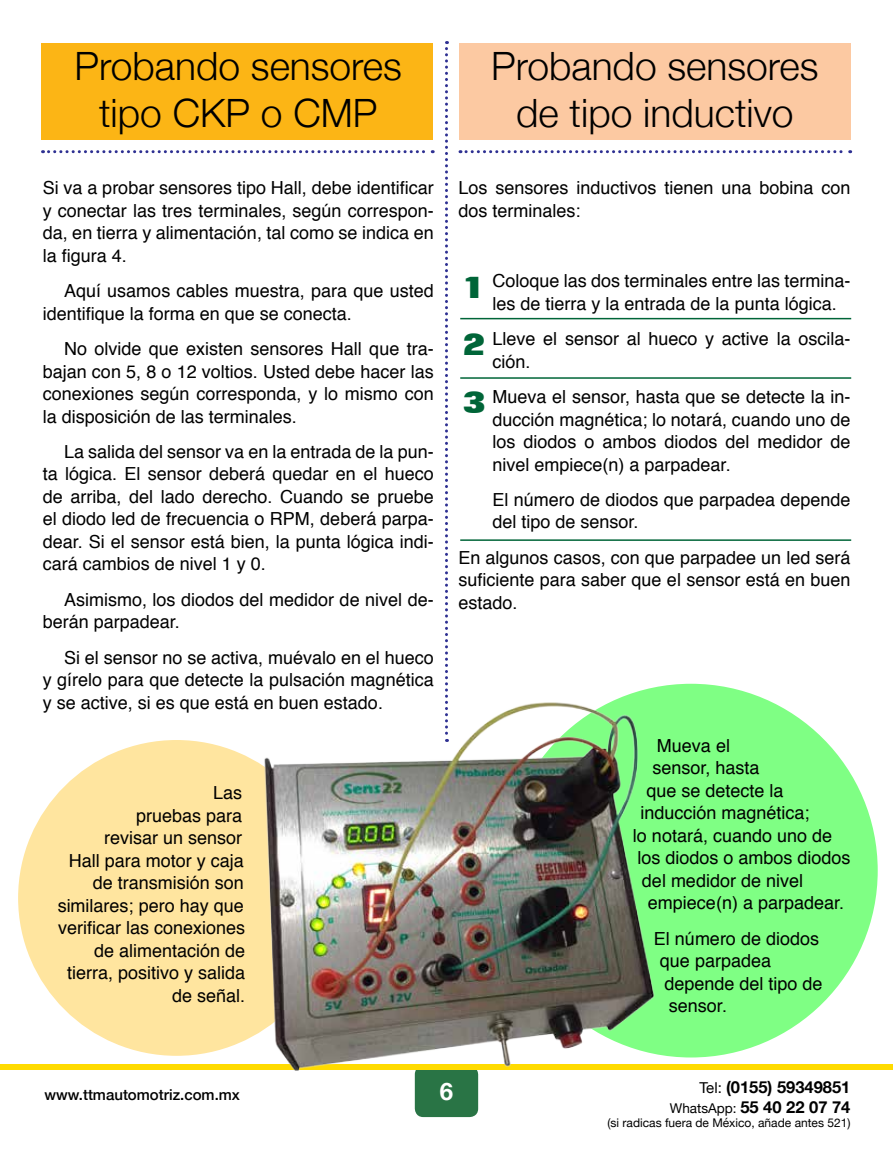
<style>
.page{position:relative;width:893px;height:1149px;background:#fff}
.page>*{position:absolute;margin:0;border:0;box-sizing:border-box;transform-origin:0 0}
.t1{font:300 39px/46.8px "Helvetica Neue";color:#000;text-align:center}
.t2{font:800 31.5px/57.2px "Folio BT";color:#006538;text-align:justify}
.t3{font:700 24px "Helvetica Neue";color:#fff}
.t4{font:18px/22.5px "Helvetica";color:#000;text-align:justify}
.t5{font:700 16.5px/19.8px "Helvetica Neue";color:#000;text-align:right}
.t6{font:500 15px "Helvetica Neue";color:#000}
.t7{font:12px "Helvetica Neue";color:#000}
.s1{font-weight:400;font-size:15px}
.s2{font-weight:400;font-size:13.5px}
</style>
<div class="page">
<div style="left:415px;top:1065px;width:63px;height:51px;background:#297445;border-radius:9px"></div>
<div style="left:0;top:1063px;width:893px;height:6px;background:#ffdb00"></div>
<div style="left:504px;top:683px;width:374px;height:374px;background:#7fff84;border-radius:50%"></div>
<div style="left:18px;top:739px;width:317px;height:316px;background:#ffe59f;border-radius:50%"></div>
<svg style="left:445px;top:41px;width:3px;height:657px"></svg>
<img style="left:176px;top:698px;width:515px;height:386px">
<div style="left:459px;top:43px;width:392px;height:97px;background:#fcc9a2"></div>
<svg style="left:460px;top:150px;width:391px;height:3px"></svg>
<div style="left:41px;top:43px;width:392px;height:97px;background:#fcb515"></div>
<svg style="left:43px;top:150px;width:390px;height:3px"></svg>
<hr style="left:460px;top:318px;width:391px;height:1px;background:#006538">
<hr style="left:460px;top:377px;width:391px;height:1px;background:#006538">
<hr style="left:460px;top:539px;width:391px;height:1px;background:#006538">
<h1 class="t1" style="left:75px;top:40px;width:329px">Probando sensores tipo CKP o CMP</h1>
<h1 class="t1" style="left:491px;top:40px;width:329px">Probando sensores de tipo inductivo</h1>
<p class="t4" style="left:43px;top:177px;width:392px">Si va a probar sensores tipo Hall, debe identificar y conectar las tres terminales, según correspon&shy;da, en tierra y alimentación, tal como se indica en la figura 4.</p>
<p class="t4" style="left:43px;top:280px;width:392px;text-indent:21px">Aquí usamos cables muestra, para que usted identifique la forma en que se conecta.</p>
<p class="t4" style="left:43px;top:338px;width:392px;text-indent:21px">No olvide que existen sensores Hall que tra&shy;bajan con 5, 8 o 12 voltios. Usted debe hacer las conexiones según corresponda, y lo mismo con la disposición de las terminales.</p>
<p class="t4" style="left:43px;top:440px;width:392px;text-indent:21px">La salida del sensor va en la entrada de la pun&shy;ta lógica. El sensor deberá quedar en el hueco de arriba, del lado derecho. Cuando se pruebe el diodo led de frecuencia o RPM, deberá parpa&shy;dear. Si el sensor está bien, la punta lógica indi&shy;cará cambios de nivel 1 y 0.</p>
<p class="t4" style="left:43px;top:588px;width:392px;text-indent:21px">Asimismo, los diodos del medidor de nivel de&shy;berán parpadear.</p>
<p class="t4" style="left:43px;top:646px;width:392px;text-indent:21px">Si el sensor no se activa, muévalo en el hueco y gírelo para que detecte la pulsación magnética y se active, si es que está en buen estado.</p>
<p class="t4" style="left:58px;top:781px;width:189px;text-align:right">Las<br>pruebas para<br>revisar un sensor<br>Hall para motor y caja de transmisión son similares; pero hay que verificar las conexiones de alimentación de tierra, positivo y salida de señal.</p>
<p class="t4" style="left:458px;top:177px;width:393px">Los sensores inductivos tienen una bobina con dos terminales:</p>
<p class="t4" style="left:492px;top:270px;width:359px">Coloque las dos terminales entre las termina&shy;les de tierra y la entrada de la punta lógica.</p>
<p class="t4" style="left:492px;top:328px;width:359px">Lleve el sensor al hueco y active la oscila&shy;ción.</p>
<p class="t4" style="left:492px;top:386px;width:359px">Mueva el sensor, hasta que se detecte la in&shy;ducción magnética; lo notará, cuando uno de los diodos o ambos diodos del medidor de nivel empiece(n) a parpadear.</p>
<p class="t4" style="left:492px;top:489px;width:359px">El número de diodos que parpadea depende del tipo de sensor.</p>
<p class="t4" style="left:458px;top:546px;width:393px">En algunos casos, con que parpadee un led será suficiente para saber que el sensor está en buen estado.</p>
<h2 class="t2" style="left:463px;top:258px;width:24px">1<br>2<br>3</h2>
<p class="t4" style="left:657px;top:734px;width:75px">Mueva el</p>
<p class="t4" style="left:652px;top:757px;width:109px">sensor, hasta</p>
<p class="t4" style="left:646px;top:779px;width:139px">que se detecte la</p>
<p class="t4" style="left:640px;top:802px;width:171px">inducción magnética;</p>
<p class="t4" style="left:633px;top:824px;width:201px">lo notará, cuando uno de</p>
<p class="t4" style="left:637px;top:847px;width:215px">los diodos o ambos diodos</p>
<p class="t4" style="left:642px;top:869px;width:163px">del medidor de nivel</p>
<p class="t4" style="left:648px;top:892px;width:198px">empiece(n) a parpadear.</p>
<p class="t4" style="left:654px;top:927px;width:167px">El número de diodos</p>
<p class="t4" style="left:660px;top:949px;width:113px">que parpadea</p>
<p class="t4" style="left:664px;top:972px;width:160px">depende del tipo de</p>
<p class="t4" style="left:669px;top:994px;width:60px">sensor.</p>
<p class="t6" style="left:45px;top:1081px;width:197px">www.ttmautomotriz.com.mx</p>
<p class="t5" style="left:670px;top:1076px;width:182px"><span class="s1">Tel:</span> (0155) 59349851<br><span class="s2">WhatsApp:</span> 55 40 22 07 74</p>
<p class="t7" style="left:607px;top:1113px;width:244px">(si radicas fuera de México, añade antes 521)</p>
<h3 class="t3" style="left:440px;top:1072px;width:15px">6</h3>
</div>
